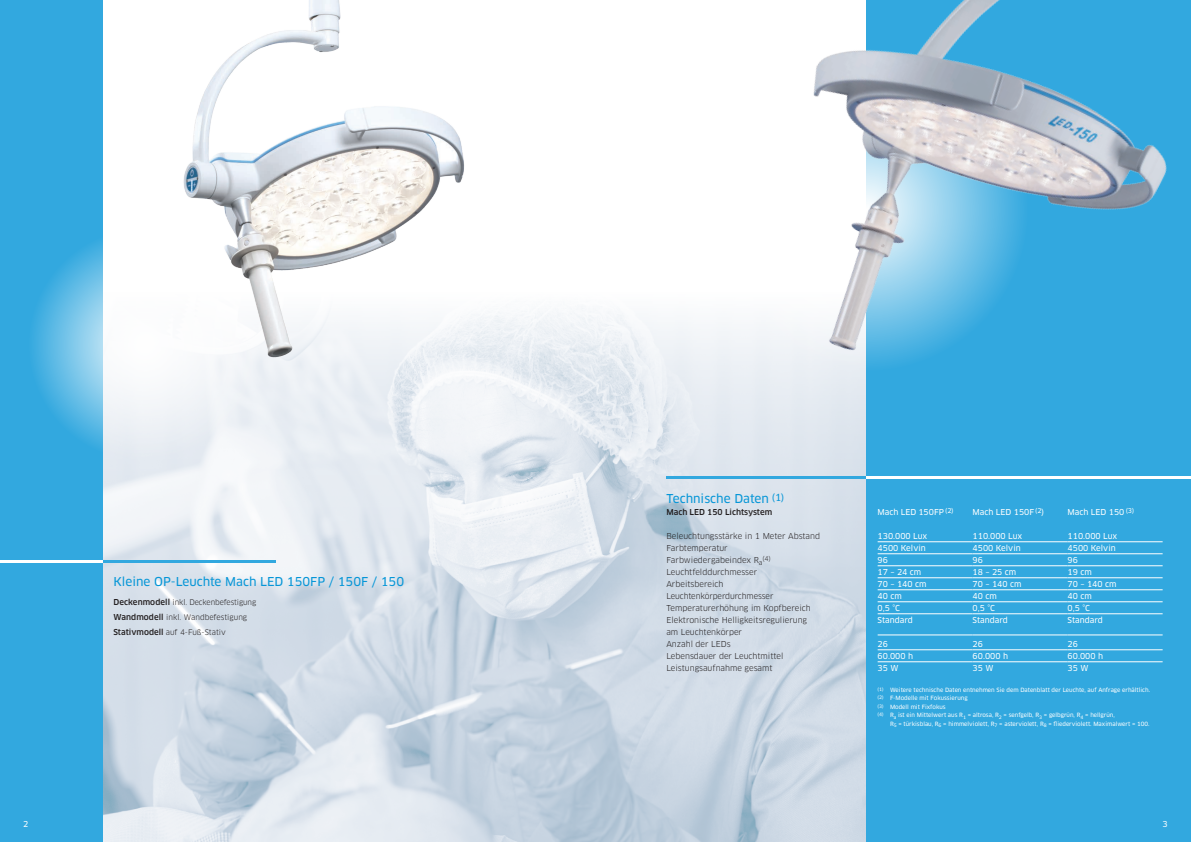
<style>
.page{position:relative;width:1191px;height:842px;background:#fff}
.page>*{position:absolute;margin:0;border:0;box-sizing:border-box;transform-origin:0 0}
.t1{font:12px "Clan Pro News";color:#0696d7}
.t2{font:8px/12px "Clan Pro";color:#231f20}
.t3{font:8px "Clan Pro News";color:#fff}
.t4{font:500 8px "Clan Pro";color:#231f20}
.t5{font:7.5px/15.3px "Clan Pro";letter-spacing:-.01em;color:#231f20}
.t6{font:6.4px "Clan Pro";color:#231f20}
.t7{font:5.7px/8.6px "Clan Pro News";color:#fff}
.s1{font-weight:500;font-size:8px}
</style>
<div class="page">
<img style="left:102px;top:309px;width:764px;height:533px">
<div style="left:866px;top:0;width:325px;height:842px;background:#32a8df"></div>
<div style="left:0;top:0;width:102px;height:842px;background:#32a8df"></div>
<hr style="left:102px;top:560px;width:174px;height:3px;background:#32a8df">
<hr style="left:0;top:560px;width:102px;height:3px;background:#fff">
<img style="left:576px;top:0;width:615px;height:486px">
<svg style="left:34px;top:228px;width:226px;height:232px"></svg>
<img style="left:123px;top:0;width:403px;height:386px">
<hr style="left:877px;top:541px;width:95px;height:1px;background:#fff">
<hr style="left:972px;top:541px;width:95px;height:1px;background:#fff">
<hr style="left:1067px;top:541px;width:95px;height:1px;background:#fff">
<hr style="left:877px;top:553px;width:95px;height:1px;background:#fff">
<hr style="left:972px;top:553px;width:95px;height:1px;background:#fff">
<hr style="left:1067px;top:553px;width:95px;height:1px;background:#fff">
<hr style="left:877px;top:565px;width:95px;height:1px;background:#fff">
<hr style="left:972px;top:565px;width:95px;height:1px;background:#fff">
<hr style="left:1067px;top:565px;width:95px;height:1px;background:#fff">
<hr style="left:877px;top:577px;width:95px;height:1px;background:#fff">
<hr style="left:972px;top:577px;width:95px;height:1px;background:#fff">
<hr style="left:1067px;top:577px;width:95px;height:1px;background:#fff">
<hr style="left:877px;top:589px;width:95px;height:1px;background:#fff">
<hr style="left:972px;top:589px;width:95px;height:1px;background:#fff">
<hr style="left:1067px;top:589px;width:95px;height:1px;background:#fff">
<hr style="left:877px;top:601px;width:95px;height:1px;background:#fff">
<hr style="left:972px;top:601px;width:95px;height:1px;background:#fff">
<hr style="left:1067px;top:601px;width:95px;height:1px;background:#fff">
<hr style="left:877px;top:613px;width:95px;height:1px;background:#fff">
<hr style="left:972px;top:613px;width:95px;height:1px;background:#fff">
<hr style="left:1067px;top:613px;width:95px;height:1px;background:#fff">
<hr style="left:877px;top:634px;width:95px;height:1px;background:#fff">
<hr style="left:972px;top:634px;width:95px;height:1px;background:#fff">
<hr style="left:1067px;top:634px;width:95px;height:1px;background:#fff">
<hr style="left:877px;top:649px;width:95px;height:1px;background:#fff">
<hr style="left:972px;top:649px;width:95px;height:1px;background:#fff">
<hr style="left:1067px;top:649px;width:95px;height:1px;background:#fff">
<hr style="left:877px;top:661px;width:95px;height:1px;background:#fff">
<hr style="left:972px;top:661px;width:95px;height:1px;background:#fff">
<hr style="left:1067px;top:661px;width:95px;height:1px;background:#fff">
<h1 class="t1" style="left:113px;top:575px;width:292px">Kleine OP-Leuchte Mach LED 150FP / 150F / 150</h1>
<h3 class="t5" style="left:113px;top:594px;width:144px"><span class="s1">Deckenmodell</span> inkl. Deckenbefestigung<br><span class="s1">Wandmodell</span> inkl. Wandbefestigung<br><span class="s1">Stativmodell</span> auf 4-Fuß-Stativ</h3>
<h1 class="t1" style="left:666px;top:491px;width:120px">Technische Daten <sup>(1)</sup></h1>
<h2 class="t4" style="left:666px;top:507px;width:107px">Mach LED 150 Lichtsystem</h2>
<h2 class="t3" style="left:877px;top:507px;width:78px">Mach LED 150FP <sup>(2)</sup></h2>
<h2 class="t3" style="left:972px;top:507px;width:73px">Mach LED 150F <sup>(2</sup>)</h2>
<h2 class="t3" style="left:1067px;top:507px;width:68px">Mach LED 150 <sup>(3)</sup></h2>
<h2 class="t2" style="left:666px;top:530px;width:155px">Beleuchtungsstärke in 1 Meter Abstand</h2>
<h2 class="t3" style="left:877px;top:531px;width:51px">130.000 Lux</h2>
<h2 class="t3" style="left:972px;top:531px;width:51px">110.000 Lux</h2>
<h2 class="t3" style="left:1067px;top:531px;width:51px">110.000 Lux</h2>
<h2 class="t2" style="left:666px;top:542px;width:63px">Farbtemperatur</h2>
<h2 class="t3" style="left:877px;top:543px;width:50px">4500 Kelvin</h2>
<h2 class="t3" style="left:972px;top:543px;width:50px">4500 Kelvin</h2>
<h2 class="t3" style="left:1067px;top:543px;width:50px">4500 Kelvin</h2>
<h2 class="t2" style="left:666px;top:554px;width:98px">Farbwiedergabeindex R<sub>a</sub></h2>
<p class="t6" style="left:762px;top:555px;width:10px">(4)</p>
<h2 class="t3" style="left:877px;top:555px;width:12px">96</h2>
<h2 class="t3" style="left:972px;top:555px;width:12px">96</h2>
<h2 class="t3" style="left:1067px;top:555px;width:12px">96</h2>
<h2 class="t2" style="left:666px;top:566px;width:92px">Leuchtfelddurchmesser</h2>
<h2 class="t3" style="left:877px;top:567px;width:45px">17 – 24 cm</h2>
<h2 class="t3" style="left:972px;top:567px;width:45px">18 – 25 cm</h2>
<h2 class="t3" style="left:1067px;top:567px;width:26px">19 cm</h2>
<h2 class="t2" style="left:666px;top:578px;width:59px">Arbeitsbereich</h2>
<h2 class="t3" style="left:877px;top:579px;width:50px">70 – 140 cm</h2>
<h2 class="t3" style="left:972px;top:579px;width:50px">70 – 140 cm</h2>
<h2 class="t3" style="left:1067px;top:579px;width:50px">70 – 140 cm</h2>
<h2 class="t2" style="left:666px;top:590px;width:109px">Leuchtenkörperdurchmesser</h2>
<h2 class="t3" style="left:877px;top:591px;width:26px">40 cm</h2>
<h2 class="t3" style="left:972px;top:591px;width:26px">40 cm</h2>
<h2 class="t3" style="left:1067px;top:591px;width:26px">40 cm</h2>
<h2 class="t2" style="left:666px;top:602px;width:146px">Temperaturerhöhung im Kopfbereich</h2>
<h2 class="t3" style="left:877px;top:603px;width:24px">0,5 °C</h2>
<h2 class="t3" style="left:972px;top:603px;width:24px">0,5 °C</h2>
<h2 class="t3" style="left:1067px;top:603px;width:24px">0,5 °C</h2>
<h2 class="t2" style="left:666px;top:614px;width:142px">Elektronische Helligkeitsregulierung am Leuchtenkörper</h2>
<h2 class="t3" style="left:877px;top:615px;width:37px">Standard</h2>
<h2 class="t3" style="left:972px;top:615px;width:37px">Standard</h2>
<h2 class="t3" style="left:1067px;top:615px;width:37px">Standard</h2>
<h2 class="t2" style="left:666px;top:638px;width:66px">Anzahl der LEDs</h2>
<h2 class="t3" style="left:877px;top:639px;width:12px">26</h2>
<h2 class="t3" style="left:972px;top:639px;width:12px">26</h2>
<h2 class="t3" style="left:1067px;top:639px;width:12px">26</h2>
<h2 class="t2" style="left:666px;top:650px;width:119px">Lebensdauer der Leuchtmittel</h2>
<h2 class="t3" style="left:877px;top:651px;width:37px">60.000 h</h2>
<h2 class="t3" style="left:972px;top:651px;width:37px">60.000 h</h2>
<h2 class="t3" style="left:1067px;top:651px;width:37px">60.000 h</h2>
<h2 class="t2" style="left:666px;top:662px;width:108px">Leistungsaufnahme gesamt</h2>
<h2 class="t3" style="left:877px;top:663px;width:22px">35 W</h2>
<h2 class="t3" style="left:972px;top:663px;width:22px">35 W</h2>
<h2 class="t3" style="left:1067px;top:663px;width:22px">35 W</h2>
<p class="t7" style="left:877px;top:685px;width:274px"><sup>(1)</sup> Weitere technische Daten entnehmen Sie dem Datenblatt der Leuchte, auf Anfrage erhältlich. <sup>(2)</sup> F-Modelle mit Fokussierung<br><sup>(3)</sup> Modell mit Fixfokus<br><sup>(4)</sup> R<sub>a</sub> ist ein Mittelwert aus R<sub>1</sub> = altrosa, R<sub>2</sub> = senfgelb, R<sub>3</sub> = gelbgrün, R<sub>4</sub> = hellgrün,</p>
<p class="t7" style="left:890px;top:719px;width:261px">R<sub>5</sub> = türkisblau, R<sub>6</sub> = himmelviolett, R<sub>7</sub> = asterviolett, R<sub>8</sub> = fliederviolett. Maximalwert = 100.</p>
<h2 class="t3" style="left:23px;top:819px;width:7px">2</h2>
<h2 class="t3" style="left:1162px;top:819px;width:7px">3</h2>
</div>
